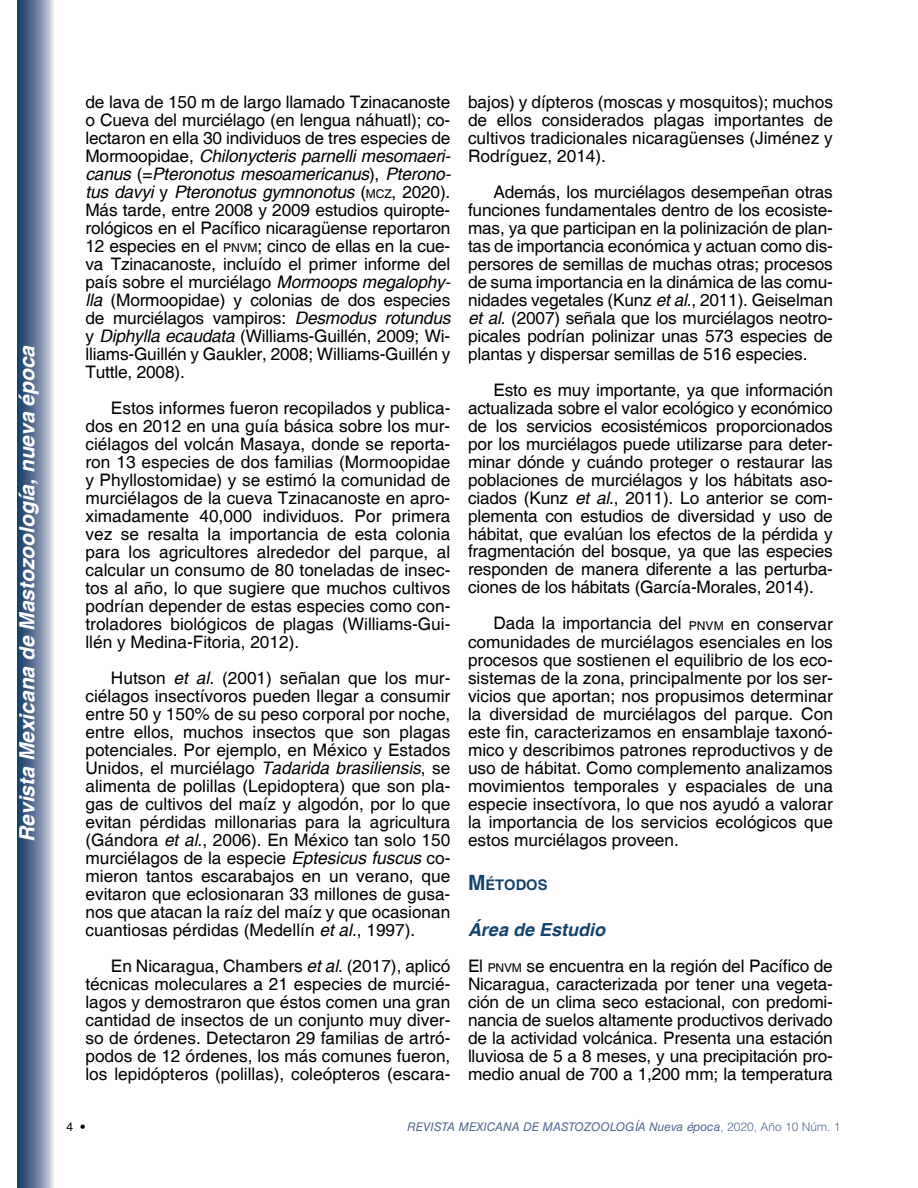
<style>
.page{position:relative;width:918px;height:1188px;background:#fff}
.page>*{position:absolute;margin:0;border:0;box-sizing:border-box;transform-origin:0 0}
.t1{font:italic 700 21px "Helvetica";color:#fff}
.t2{font:italic 700 18px "Helvetica";color:#14436c}
.t3{font:17.25px/18px "Helvetica";color:#000;text-align:justify}
.t4{font:700 14.7px "Helvetica";color:#14436c}
.t5{font:italic 12px "Helvetica LT Std";color:#52698d}
.t6{font:12px "Helvetica LT Std";color:#000}
.s1{font-style:italic}
.s2{font-size:12.15px}
.s3{font-size:21px}
.s4{font-weight:300}
.s5{font-weight:300;font-style:normal}
</style>
<div class="page">
<svg style="left:17px;top:0;width:37px;height:1188px;background:#6f84a1"></svg>
<p class="t1" style="left:14px;top:842px;width:498px;rotate:-90deg">Revista Mexicana de Mastozoología, nueva época</p>
<p class="t3" style="left:85px;top:94px;width:367px">de lava de 150 m de largo llamado Tzinacanoste o Cueva del murciélago (en lengua náhuatl); co&shy;lectaron en ella 30 individuos de tres especies de Mormoopidae, <span class="s1">Chilonycteris parnelli mesomaeri&shy;canus</span> (=<span class="s1">Pteronotus mesoamericanus</span>), <span class="s1">Pterono&shy;tus davyi</span> y <span class="s1">Pteronotus gymnonotus</span> (<span class="s2">MCZ</span>, 2020).<br>Más tarde, entre 2008 y 2009 estudios quiropte&shy;rológicos en el Pacífico nicaragüense reportaron 12 especies en el <span class="s2">PNVM</span>; cinco de ellas en la cue&shy;va Tzinacanoste, incluído el primer informe del país sobre el murciélago <span class="s1">Mormoops megalophy&shy;lla</span> (Mormoopidae) y colonias de dos especies de murciélagos vampiros: <span class="s1">Desmodus rotundus </span>y <span class="s1">Diphylla ecaudata</span> (Williams-Guillén, 2009; Wi&shy;lliams-Guillén y Gaukler, 2008; Williams-Guillén y Tuttle, 2008).</p>
<p class="t3" style="left:85px;top:400px;width:366px;text-indent:26px">Estos informes fueron recopilados y publica&shy;dos en 2012 en una guía básica sobre los mur&shy;ciélagos del volcán Masaya, donde se reporta&shy;ron 13 especies de dos familias (Mormoopidae y Phyllostomidae) y se estimó la comunidad de murciélagos de la cueva Tzinacanoste en apro&shy;ximadamente 40,000 individuos. Por primera vez se resalta la importancia de esta colonia para los agricultores alrededor del parque, al calcular un consumo de 80 toneladas de insec&shy;tos al año, lo que sugiere que muchos cultivos podrían depender de estas especies como con&shy;troladores biológicos de plagas (Williams-Gui&shy;llén y Medina-Fitoria, 2012).</p>
<p class="t3" style="left:85px;top:669px;width:366px;text-indent:26px">Hutson <span class="s1">et al</span>. (2001) señalan que los mur&shy;ciélagos insectívoros pueden llegar a consumir entre 50 y 150% de su peso corporal por noche, entre ellos, muchos insectos que son plagas potenciales. Por ejemplo, en México y Estados Unidos, el murciélago <span class="s1">Tadarida brasiliensis</span>, se alimenta de polillas (Lepidoptera) que son pla&shy;gas de cultivos del maíz y algodón, por lo que evitan pérdidas millonarias para la agricultura (Gándora <span class="s1">et al</span>., 2006). En México tan solo 150 murciélagos de la especie <span class="s1">Eptesicus fuscus</span> co&shy;mieron tantos escarabajos en un verano, que evitaron que eclosionaran 33 millones de gusa&shy;nos que atacan la raíz del maíz y que ocasionan cuantiosas pérdidas (Medellín <span class="s1">et al</span>., 1997).</p>
<p class="t3" style="left:85px;top:957px;width:366px;text-indent:26px">En Nicaragua, Chambers <span class="s1">et al</span>. (2017), aplicó técnicas moleculares a 21 especies de murcié&shy;lagos y demostraron que éstos comen una gran cantidad de insectos de un conjunto muy diver&shy;so de órdenes. Detectaron 29 familias de artró&shy;podos de 12 órdenes, los más comunes fueron, los lepidópteros (polillas), coleópteros (escara-</p>
<p class="t3" style="left:468px;top:93px;width:366px">bajos) y dípteros (moscas y mosquitos); muchos de ellos considerados plagas importantes de cultivos tradicionales nicaragüenses (Jiménez y Rodríguez, 2014).</p>
<p class="t3" style="left:468px;top:183px;width:366px;text-indent:26px">Además, los murciélagos desempeñan otras funciones fundamentales dentro de los ecosiste&shy;mas, ya que participan en la polinización de plan&shy;tas de importancia económica y actuan como dis&shy;persores de semillas de muchas otras; procesos de suma importancia en la dinámica de las comu&shy;nidades vegetales (Kunz <span class="s1">et al</span>., 2011). Geiselman <span class="s1">et al</span>. (2007) señala que los murciélagos neotro&shy;picales podrían polinizar unas 573 especies de plantas y dispersar semillas de 516 especies.</p>
<p class="t3" style="left:468px;top:381px;width:366px;text-indent:26px">Esto es muy importante, ya que información actualizada sobre el valor ecológico y económico de los servicios ecosistémicos proporcionados por los murciélagos puede utilizarse para deter&shy;minar dónde y cuándo proteger o restaurar las poblaciones de murciélagos y los hábitats aso&shy;ciados (Kunz <span class="s1">et al</span>., 2011). Lo anterior se com&shy;plementa con estudios de diversidad y uso de hábitat, que evalúan los efectos de la pérdida y fragmentación del bosque, ya que las especies responden de manera diferente a las perturba&shy;ciones de los hábitats (García-Morales, 2014).</p>
<p class="t3" style="left:468px;top:615px;width:366px;text-indent:26px">Dada la importancia del <span class="s2">PNVM</span> en conservar comunidades de murciélagos esenciales en los procesos que sostienen el equilibrio de los eco&shy;sistemas de la zona, principalmente por los ser&shy;vicios que aportan; nos propusimos determinar la diversidad de murciélagos del parque. Con este fin, caracterizamos en ensamblaje taxonó&shy;mico y describimos patrones reproductivos y de uso de hábitat. Como complemento analizamos movimientos temporales y espaciales de una especie insectívora, lo que nos ayudó a valorar la importancia de los servicios ecológicos que estos murciélagos proveen.</p>
<p class="t4" style="left:468px;top:875px;width:81px"><span class="s3">M</span> ÉTODOS</p>
<p class="t2" style="left:468px;top:919px;width:139px">Área de Estudio</p>
<p class="t3" style="left:468px;top:958px;width:366px">El <span class="s2">PNVM</span> se encuentra en la región del Pacífico de Nicaragua, caracterizada por tener una vegeta&shy;ción de un clima seco estacional, con predomi&shy;nancia de suelos altamente productivos derivado de la actividad volcánica. Presenta una estación lluviosa de 5 a 8 meses, y una precipitación pro&shy;medio anual de 700 a 1,200 mm; la temperatura</p>
<p class="t6" style="left:67px;top:1120px;width:21px">4 <span class="s4">•</span></p>
<p class="t5" style="left:407px;top:1120px;width:435px">REVISTA MEXICANA DE MASTOZOOLOGÍA NUEVA ÉPOCA<span class="s5">, 2020, Año 10 Núm. 1</span></p>
</div>
